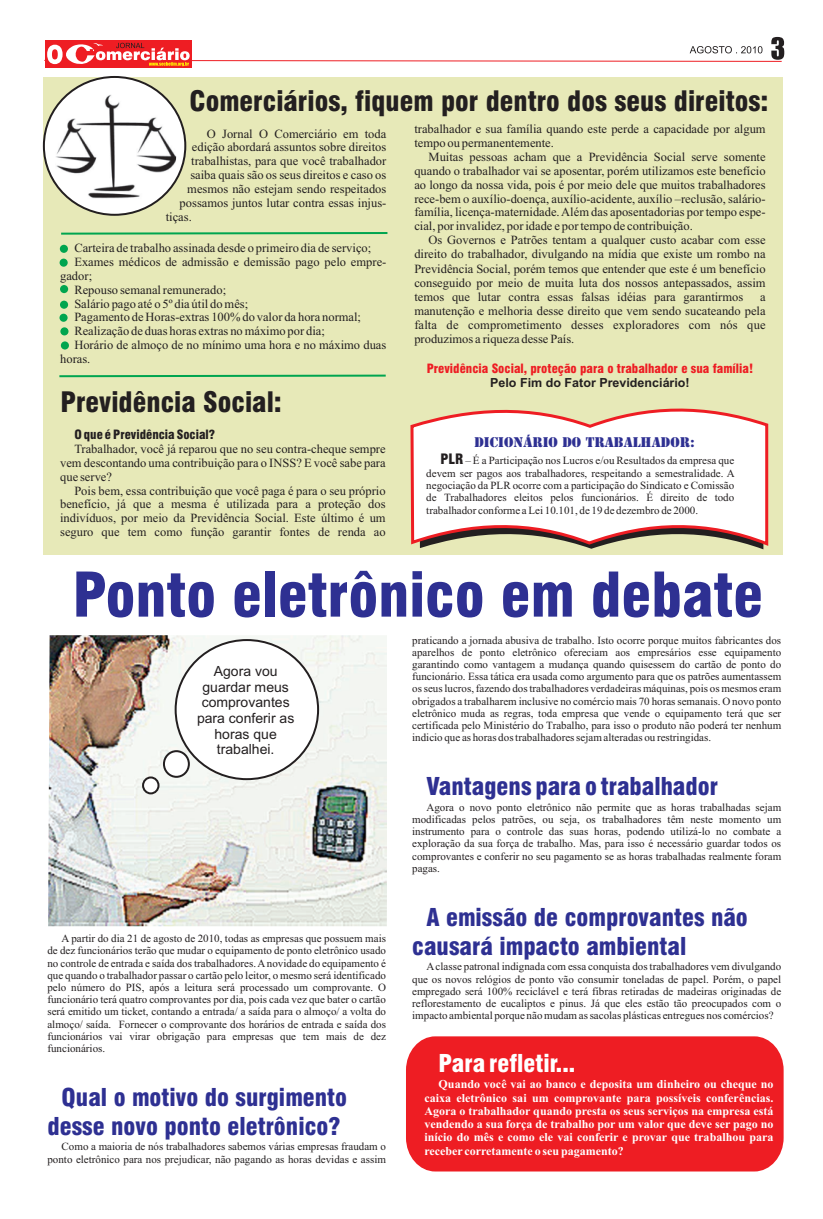
<style>
.page{position:relative;width:823px;height:1219px;background:#fff}
.page>*{position:absolute;margin:0;border:0;box-sizing:border-box;transform-origin:0 0}
.t1{font:900 condensed 60px "Swiss 721 BT";color:#2e3092}
.t2{font:900 condensed 27.5px "Swiss 721 BT";color:#231f20}
.t3{font:900 condensed 24px/28.8px "Swiss 721 BT";color:#2e3092;text-align:center}
.t4{font:900 condensed 24px "Swiss 721 BT";color:#fff}
.t5{font:14px/15.6px "Arial";color:#231f20;text-align:center}
.t6{font:13px "Cargo Regular SWFTE";color:#2e3092}
.t7{font:12.5px/13.8px "Times New Roman";color:#231f20;text-align:justify}
.t8{font:900 condensed 12.5px "Swiss 721 BT";color:#ee1d23}
.t9{font:700 12.5px "Arial";color:#231f20}
.t10{font:900 condensed 12.5px "Swiss 721 BT";color:#231f20}
.t11{font:700 12px/13.3px "Times New Roman";color:#fff;text-align:justify}
.t12{font:11px/12.2px "Times New Roman";color:#231f20;text-align:justify}
.s1{font-family:"Swiss 721 BT";font-weight:900;font-stretch:condensed;font-size:14px}
</style>
<div class="page">
<div style="left:45px;top:40px;width:146px;height:28px;background:#ee1d23"></div>
<svg style="left:44px;top:37px;width:739px;height:29px"></svg>
<div style="left:43px;top:77px;width:739px;height:478px;background:#e7e9b8"></div>
<div style="left:406px;top:1036px;width:377px;height:135px;background:#ee1d23"></div>
<svg style="left:43px;top:76px;width:143px;height:140px;background:#cccbca"></svg>
<img style="left:55px;top:86px;width:121px;height:115px">
<div style="left:60px;top:259px;width:8px;height:8px;background:#00a54f;border-radius:50%"></div>
<div style="left:60px;top:285px;width:8px;height:8px;background:#00a54f;border-radius:50%"></div>
<div style="left:60px;top:301px;width:8px;height:8px;background:#00a54f;border-radius:50%"></div>
<div style="left:59px;top:314px;width:9px;height:8px;background:#00a54f;border-radius:50%"></div>
<div style="left:60px;top:327px;width:8px;height:8px;background:#00a54f;border-radius:50%"></div>
<div style="left:61px;top:341px;width:8px;height:9px;background:#00a54f;border-radius:50%"></div>
<div style="left:60px;top:245px;width:8px;height:8px;background:#00a54f;border-radius:50%"></div>
<svg style="left:61px;top:232px;width:327px;height:3px"></svg>
<svg style="left:59px;top:374px;width:327px;height:4px"></svg>
<svg style="left:410px;top:408px;width:359px;height:140px;background:#f2e6e1"></svg>
<img style="left:48px;top:635px;width:338px;height:291px">
<div style="left:174px;top:639px;width:145px;height:141px;background:#fff;border:2px solid #231f20;border-radius:50%"></div>
<div style="left:163px;top:750px;width:27px;height:28px;background:#fff;border:2px solid #231f20;border-radius:50%"></div>
<div style="left:142px;top:776px;width:17px;height:18px;background:#fff;border:2px solid #231f20;border-radius:50%"></div>
<h2 class="t2" style="left:189px;top:90px;width:580px">Comerciários, fiquem por dentro dos seus direitos:</h2>
<p class="t7" style="left:207px;top:128px;width:181px">O Jornal O Comerciário em toda</p>
<p class="t7" style="left:192px;top:142px;width:196px">edição abordará assuntos sobre direitos</p>
<p class="t7" style="left:191px;top:155px;width:196px">trabalhistas, para que você trabalhador</p>
<p class="t7" style="left:190px;top:169px;width:197px">saiba quais são os seus direitos e caso os</p>
<p class="t7" style="left:187px;top:183px;width:200px">mesmos não estejam sendo respeitados</p>
<p class="t7" style="left:179px;top:197px;width:208px">possamos juntos lutar contra essas injus-</p>
<p class="t7" style="left:166px;top:211px;width:28px">tiças.</p>
<p class="t7" style="left:74px;top:242px;width:298px">Carteira de trabalho assinada desde o primeiro dia de serviço;</p>
<p class="t7" style="left:74px;top:256px;width:313px">Exames médicos de admissão e demissão pago pelo empre-</p>
<p class="t7" style="left:60px;top:270px;width:33px">gador;</p>
<p class="t7" style="left:74px;top:284px;width:153px">Repouso semanal remunerado;</p>
<p class="t7" style="left:74px;top:298px;width:175px">Salário pago até o 5º dia útil do mês;</p>
<p class="t7" style="left:74px;top:312px;width:288px">Pagamento de Horas-extras 100% do valor da hora normal;</p>
<p class="t7" style="left:74px;top:325px;width:252px">Realização de duas horas extras no máximo por dia;</p>
<p class="t7" style="left:74px;top:339px;width:313px">Horário de almoço de no mínimo uma hora e no máximo duas</p>
<p class="t7" style="left:60px;top:353px;width:32px">horas.</p>
<h2 class="t2" style="left:60px;top:391px;width:223px">Previdência Social:</h2>
<p class="t10" style="left:74px;top:429px;width:142px">O que é Previdência Social?</p>
<p class="t7" style="left:60px;top:443px;width:327px;text-indent:14px">Trabalhador, você já reparou que no seu contra-cheque sempre vem descontando uma contribuição para o INSS? E você sabe para que serve?</p>
<p class="t7" style="left:60px;top:485px;width:327px;text-indent:14px">Pois bem, essa contribuição que você paga é para o seu próprio benefício, já que a mesma é utilizada para a proteção dos indivíduos, por meio da Previdência Social. Este último é um seguro que tem como função garantir fontes de renda ao</p>
<p class="t7" style="left:414px;top:123px;width:352px">trabalhador e sua família quando este perde a capacidade por algum tempo ou permanentemente.</p>
<p class="t7" style="left:414px;top:151px;width:352px;text-indent:14px">Muitas pessoas acham que a Previdência Social serve somente quando o trabalhador vai se aposentar, porém utilizamos este benefício ao longo da nossa vida, pois é por meio dele que muitos trabalhadores rece-bem o auxílio-doença, auxílio-acidente, auxílio –reclusão, salário&shy;família, licença-maternidade. Além das aposentadorias por tempo espe&shy;cial, por invalidez, por idade e por tempo de contribuição.</p>
<p class="t7" style="left:414px;top:234px;width:352px;line-height:14.1px;text-indent:14px">Os Governos e Patrões tentam a qualquer custo acabar com esse direito do trabalhador, divulgando na mídia que existe um rombo na Previdência Social, porém temos que entender que este é um benefício conseguido por meio de muita luta dos nossos antepassados, assim temos que lutar contra essas falsas idéias para garantirmos</p>
<p class="t7" style="left:414px;top:291px;width:352px;line-height:14.1px;text-indent:345px">a manutenção e melhoria desse direito que vem sendo sucateando pela falta de comprometimento desses exploradores com nós que produzimos a riqueza desse País.</p>
<p class="t9" style="left:490px;top:378px;width:201px">Pelo Fim do Fator Previdenciário!</p>
<p class="t8" style="left:426px;top:363px;width:328px">Previdência Social, proteção para o trabalhador e sua família!</p>
<p class="t6" style="left:474px;top:434px;width:222px">DICIONÁRIO DO TRABALHADOR:</p>
<p class="t12" style="left:426px;top:455px;width:310px;text-indent:14px"><span class="s1">PLR</span> – É a Participação nos Lucros e/ou Resultados da empresa que devem ser pagos aos trabalhadores, respeitando a semestralidade. A negociação da PLR ocorre com a participação do Sindicato e Comissão de Trabalhadores eleitos pelos funcionários. É direito de todo trabalhador conforme a Lei 10.101, de 19 de dezembro de 2000.</p>
<h1 class="t1" style="left:73px;top:571px;width:691px">Ponto eletrônico em debate</h1>
<p class="t5" style="left:197px;top:664px;width:99px">Agora vou guardar meus comprovantes para conferir as horas que trabalhei.</p>
<p class="t12" style="left:47px;top:933px;width:340px;text-indent:14px">A partir do dia 21 de agosto de 2010, todas as empresas que possuem mais de dez funcionários terão que mudar o equipamento de ponto eletrônico usado no controle de entrada e saída dos trabalhadores. Anovidade do equipamento é que quando o trabalhador passar o cartão pelo leitor, o mesmo será identificado pelo número do PIS, após a leitura será processado um comprovante. O funcionário terá quatro comprovantes por dia, pois cada vez que bater o cartão será emitido um ticket, contando a entrada/ a saída para o almoço/ a volta do almoço/ saída. Fornecer o comprovante dos horários de entrada e saída dos funcionários vai virar obrigação para empresas que tem mais de dez funcionários.</p>
<h3 class="t3" style="left:47px;top:1085px;width:301px">Qual o motivo do surgimento desse novo ponto eletrônico?</h3>
<p class="t12" style="left:47px;top:1142px;width:340px;text-align:right">Como a maioria de nós trabalhadores sabemos várias empresas fraudam o ponto eletrônico para nos prejudicar, não pagando as horas devidas e assim</p>
<p class="t12" style="left:412px;top:635px;width:370px">praticando a jornada abusiva de trabalho. Isto ocorre porque muitos fabricantes dos aparelhos de ponto eletrônico ofereciam aos empresários esse equipamento garantindo como vantagem a mudança quando quisessem do cartão de ponto do funcionário. Essa tática era usada como argumento para que os patrões aumentassem os seus lucros, fazendo dos trabalhadores verdadeiras máquinas, pois os mesmos eram obrigados a trabalharem inclusive no comércio mais 70 horas semanais. O novo ponto eletrônico muda as regras, toda empresa que vende o equipamento terá que ser certificada pelo Ministério do Trabalho, para isso o produto não poderá ter nenhum indicio que as horas dos trabalhadores sejam alteradas ou restringidas.</p>
<h3 class="t3" style="left:426px;top:775px;width:293px">Vantagens para o trabalhador</h3>
<p class="t12" style="left:412px;top:802px;width:370px;text-indent:14px">Agora o novo ponto eletrônico não permite que as horas trabalhadas sejam modificadas pelos patrões, ou seja, os trabalhadores têm neste momento um instrumento para o controle das suas horas, podendo utilizá-lo no combate a exploração da sua força de trabalho. Mas, para isso é necessário guardar todos os comprovantes e conferir no seu pagamento se as horas trabalhadas realmente foram pagas.</p>
<h3 class="t3" style="left:412px;top:905px;width:337px;text-align:left;text-indent:14px">A emissão de comprovantes não causará impacto ambiental</h3>
<p class="t12" style="left:412px;top:962px;width:370px;text-indent:14px">Aclasse patronal indignada com essa conquista dos trabalhadores vem divulgando que os novos relógios de ponto vão consumir toneladas de papel. Porém, o papel empregado será 100% reciclável e terá fibras retiradas de madeiras originadas de reflorestamento de eucaliptos e pinus. Já que eles estão tão preocupados com o impacto ambiental porque não mudam as sacolas plásticas entregues nos comércios?</p>
<h3 class="t4" style="left:438px;top:1054px;width:138px">Para refletir...</h3>
<p class="t11" style="left:424px;top:1079px;width:350px;text-indent:14px">Quando você vai ao banco e deposita um dinheiro ou cheque no caixa eletrônico sai um comprovante para possíveis conferências.<br>Agora o trabalhador quando presta os seus serviços na empresa está vendendo a sua força de trabalho por um valor que deve ser pago no início do mês e como ele vai conferir e provar que trabalhou para receber corretamente o seu pagamento?</p>
</div>
